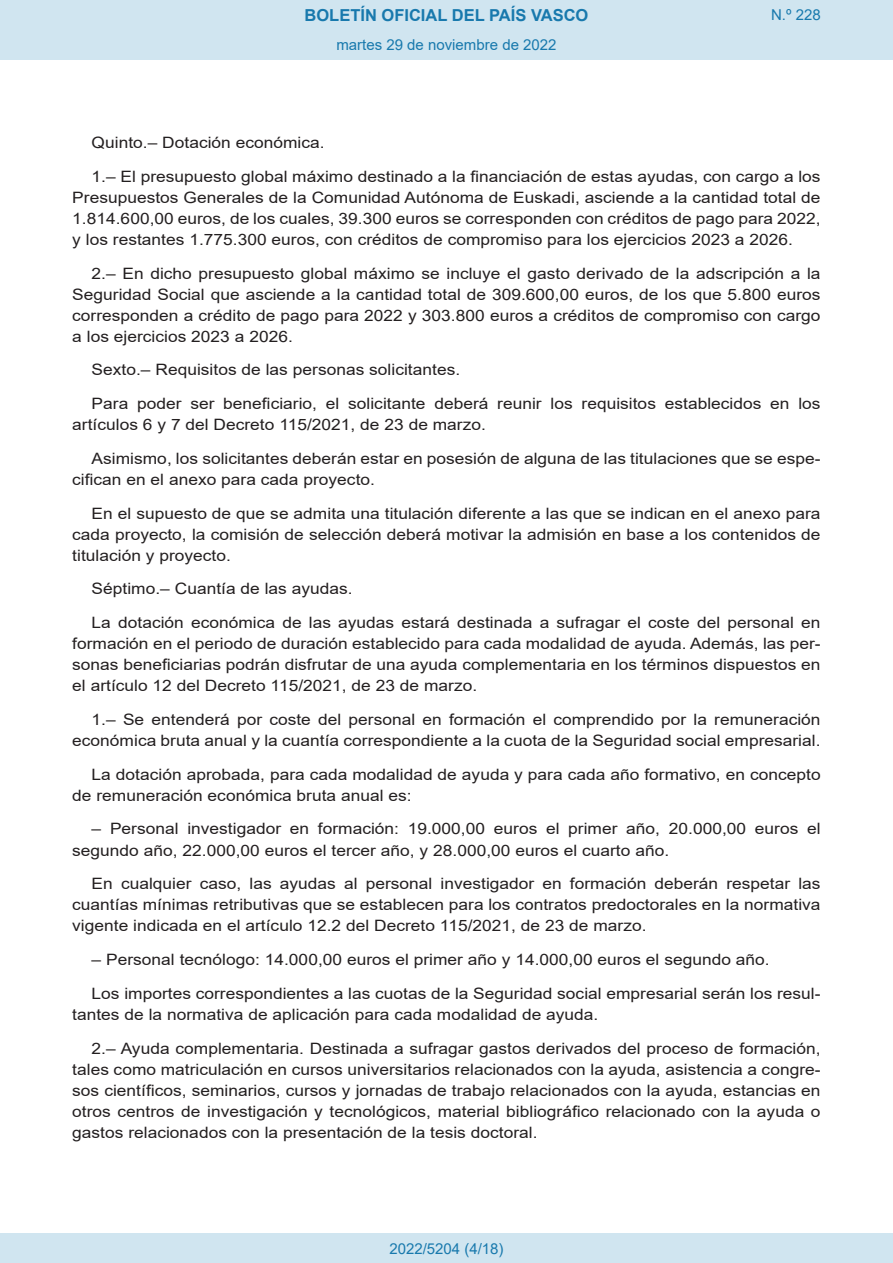
<style>
.page{position:relative;width:893px;height:1263px;background:#fff}
.page>*{position:absolute;margin:0;border:0;box-sizing:border-box;transform-origin:0 0}
.t1{font:700 16.5px "Arial";color:#1879ad}
.BOPVDetalle{font:15.6px/21px "Arial";color:#231f20;text-align:justify;scale:1.11 1}
.Paginacion_Centro{font:15px "Arial";color:#1879ad}
</style>
<div class="page">
<div style="left:0;top:0;width:893px;height:60px;background:#d0e5f0"></div>
<div style="left:0;top:1233px;width:893px;height:30px;background:#d0e5f0"></div>
<p class="t1" style="left:305px;top:3px;width:285px">BOLETÍN OFICIAL DEL PAÍS VASCO</p>
<p class="Paginacion_Centro" style="left:336px;top:35px;width:222px">martes 29 de noviembre de 2022</p>
<p class="Paginacion_Centro" style="left:771px;top:5px;width:51px">N.º 228</p>
<p class="BOPVDetalle" style="left:92px;top:132px;width:211px">Quinto.– Dotación económica.</p>
<p class="BOPVDetalle" style="left:72px;top:166px;width:676px;text-indent:19px">1.– El presupuesto global máximo destinado a la financiación de estas ayudas, con cargo a los Presupuestos Generales de la Comunidad Autónoma de Euskadi, asciende a la cantidad total de 1.814.600,00 euros, de los cuales, 39.300 euros se corresponden con créditos de pago para 2022, y los restantes 1.775.300 euros, con créditos de compromiso para los ejercicios 2023 a 2026.</p>
<p class="BOPVDetalle" style="left:72px;top:263px;width:676px;text-indent:19px">2.– En dicho presupuesto global máximo se incluye el gasto derivado de la adscripción a la Seguridad Social que asciende a la cantidad total de 309.600,00 euros, de los que 5.800 euros corresponden a crédito de pago para 2022 y 303.800 euros a créditos de compromiso con cargo a los ejercicios 2023 a 2026.</p>
<p class="BOPVDetalle" style="left:92px;top:359px;width:333px">Sexto.– Requisitos de las personas solicitantes.</p>
<p class="BOPVDetalle" style="left:72px;top:393px;width:676px;text-indent:19px">Para poder ser beneficiario, el solicitante deberá reunir los requisitos establecidos en los artículos 6 y 7 del Decreto 115/2021, de 23 de marzo.</p>
<p class="BOPVDetalle" style="left:72px;top:448px;width:676px;text-indent:19px">Asimismo, los solicitantes deberán estar en posesión de alguna de las titulaciones que se espe&shy;cifican en el anexo para cada proyecto.</p>
<p class="BOPVDetalle" style="left:72px;top:503px;width:676px;text-indent:19px">En el supuesto de que se admita una titulación diferente a las que se indican en el anexo para cada proyecto, la comisión de selección deberá motivar la admisión en base a los contenidos de titulación y proyecto.</p>
<p class="BOPVDetalle" style="left:92px;top:578px;width:237px">Séptimo.– Cuantía de las ayudas.</p>
<p class="BOPVDetalle" style="left:72px;top:612px;width:676px;text-indent:19px">La dotación económica de las ayudas estará destinada a sufragar el coste del personal en formación en el periodo de duración establecido para cada modalidad de ayuda. Además, las per&shy;sonas beneficiarias podrán disfrutar de una ayuda complementaria en los términos dispuestos en el artículo 12 del Decreto 115/2021, de 23 de marzo.</p>
<p class="BOPVDetalle" style="left:72px;top:709px;width:676px;text-align:right">1.– Se entenderá por coste del personal en formación el comprendido por la remuneración económica bruta anual y la cuantía correspondiente a la cuota de la Seguridad social empresarial.</p>
<p class="BOPVDetalle" style="left:72px;top:764px;width:676px;text-indent:19px">La dotación aprobada, para cada modalidad de ayuda y para cada año formativo, en concepto de remuneración económica bruta anual es:</p>
<p class="BOPVDetalle" style="left:72px;top:818px;width:676px;text-indent:19px">– Personal investigador en formación: 19.000,00 euros el primer año, 20.000,00 euros el segundo año, 22.000,00 euros el tercer año, y 28.000,00 euros el cuarto año.</p>
<p class="BOPVDetalle" style="left:72px;top:873px;width:676px;text-indent:19px">En cualquier caso, las ayudas al personal investigador en formación deberán respetar las cuantías mínimas retributivas que se establecen para los contratos predoctorales en la normativa vigente indicada en el artículo 12.2 del Decreto 115/2021, de 23 de marzo.</p>
<p class="BOPVDetalle" style="left:92px;top:949px;width:612px">– Personal tecnólogo: 14.000,00 euros el primer año y 14.000,00 euros el segundo año.</p>
<p class="BOPVDetalle" style="left:72px;top:983px;width:676px;text-indent:19px">Los importes correspondientes a las cuotas de la Seguridad social empresarial serán los resul&shy;tantes de la normativa de aplicación para cada modalidad de ayuda.</p>
<p class="BOPVDetalle" style="left:72px;top:1037px;width:676px;text-indent:19px">2.– Ayuda complementaria. Destinada a sufragar gastos derivados del proceso de formación, tales como matriculación en cursos universitarios relacionados con la ayuda, asistencia a congre&shy;sos científicos, seminarios, cursos y jornadas de trabajo relacionados con la ayuda, estancias en otros centros de investigación y tecnológicos, material bibliográfico relacionado con la ayuda o gastos relacionados con la presentación de la tesis doctoral.</p>
<p class="Paginacion_Centro" style="left:389px;top:1238px;width:116px">2022/5204 (4/18)</p>
</div>
